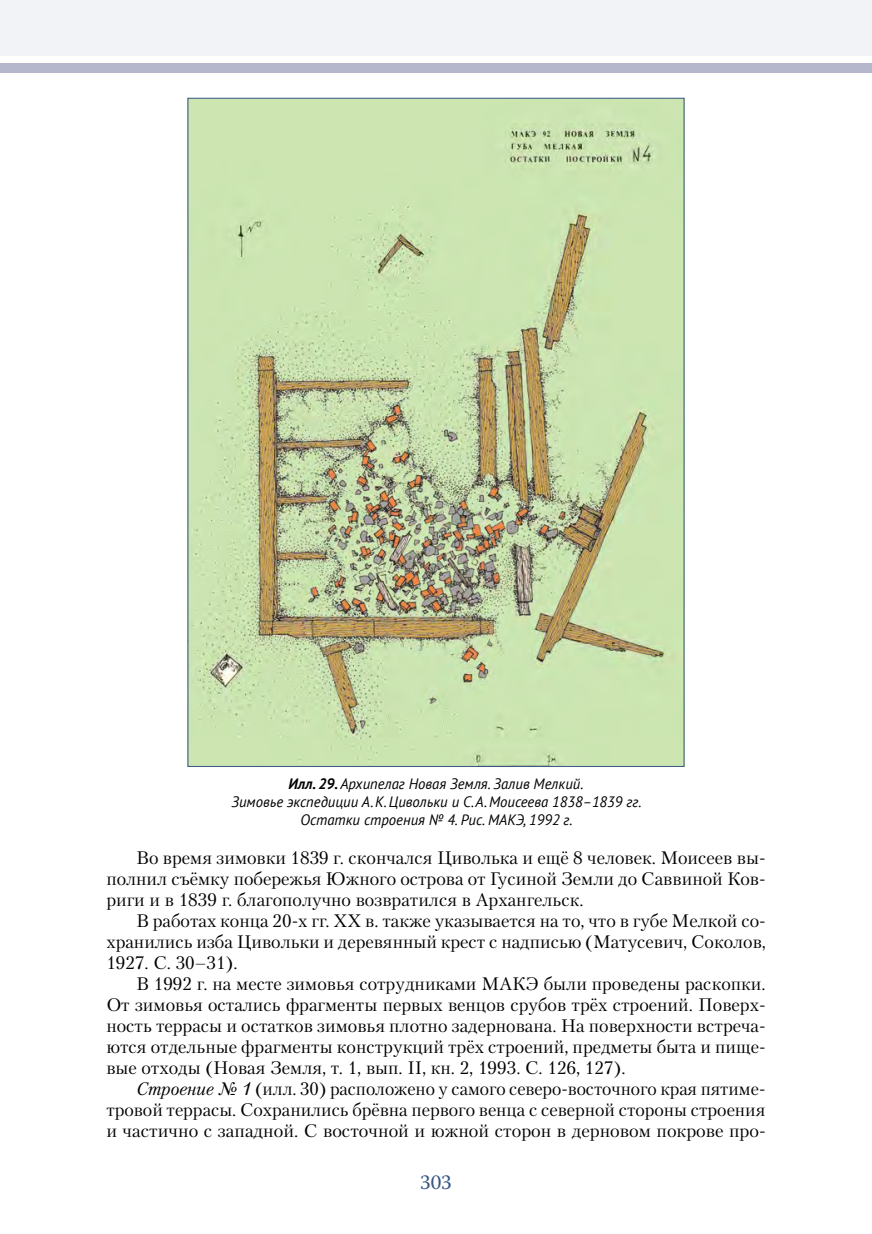
<style>
.page{position:relative;width:872px;height:1234px;background:#fff}
.page>*{position:absolute;margin:0;border:0;box-sizing:border-box;transform-origin:0 0}
.t1{font:21px "Warnock Pro";color:#365584}
.t2{font:18px/21px "Petersburg San Pin";color:#000;text-align:justify}
.t3{font:18px/20.9px "Petersburg San Pin";color:#000;text-align:justify;scale:.96 1}
.t4{font:italic 15px/18px "PT Sans";color:#000;text-align:center}
.s1{font-weight:700}
.s2{font-style:italic}
</style>
<div class="page">
<img style="left:190px;top:100px;width:492px;height:664px">
<div style="left:0;top:64px;width:872px;height:9px;background:#b5b8cc"></div>
<div style="left:0;top:0;width:872px;height:56px;background:#f2f3f6"></div>
<p class="t4" style="left:231px;top:774px;width:412px"><span class="s1">Илл. 29.</span> Архипелаг Новая Земля. Залив Мелкий.<br>Зимовье экспедиции А.К.Цивольки и С.А.Моисеева 1838–1839 гг.<br>Остатки строения № 4. Рис. МАКЭ, 1992 г.</p>
<p class="t2" style="left:106px;top:846px;width:661px;text-indent:30px">Во время зимовки 1839 г. скончался Циволька и ещё 8 человек. Моисеев вы&shy;полнил съёмку побережья Южного острова от Гусиной Земли до Саввиной Ков&shy;риги и в 1839 г. благополучно возвратился в Архангельск.</p>
<p class="t2" style="left:106px;top:909px;width:661px;text-indent:30px">В работах конца 20-х гг. ХХ в. также указывается на то, что в губе Мелкой со&shy;хранились изба Цивольки и деревянный крест с надписью (Матусевич, Соколов, 1927. С. 30–31).</p>
<p class="t2" style="left:106px;top:972px;width:661px;text-indent:30px">В 1992 г. на месте зимовья сотрудниками МАКЭ были проведены раскопки.<br>От зимовья остались фрагменты первых венцов срубов трёх строений. Поверх&shy;ность террасы и остатков зимовья плотно задернована. На поверхности встреча&shy;ются отдельные фрагменты конструкций трёх строений, предметы быта и пище&shy;вые отходы (Новая Земля, т. 1, вып. II, кн. 2, 1993. С. 126, 127).</p>
<p class="t3" style="left:106px;top:1076px;width:688px;text-indent:30px"><span class="s2">Строение № 1</span> (илл. 30) расположено у самого северо-восточного края пятиме&shy;тровой террасы. Сохранились брёвна первого венца с северной стороны строения и частично с западной. С восточной и южной сторон в дерновом покрове про-</p>
<p class="t1" style="left:420px;top:1169px;width:33px">303</p>
</div>
